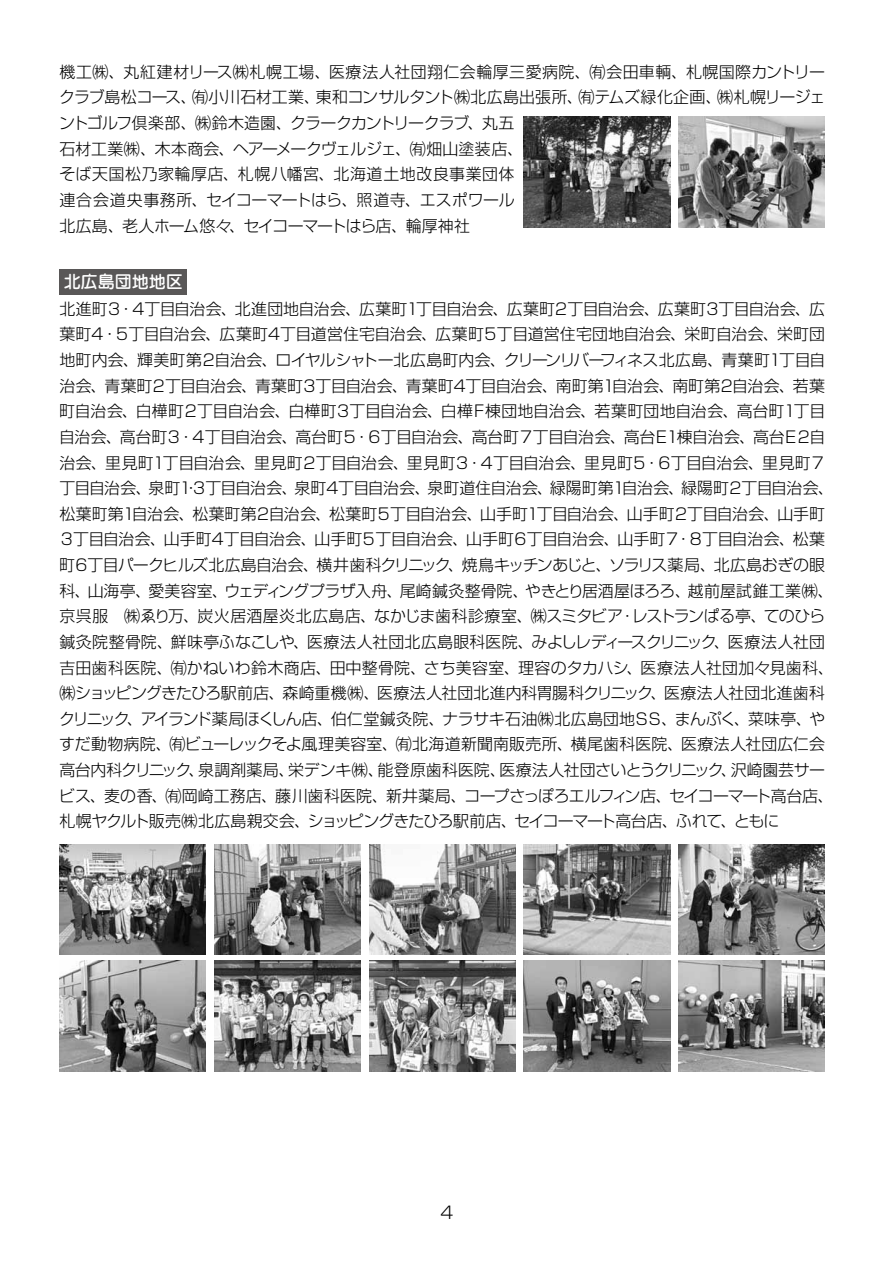
<style>
.page{position:relative;width:893px;height:1263px;background:#fff}
.page>*{position:absolute;margin:0;border:0;box-sizing:border-box;transform-origin:0 0}
.t1{font:500 16.95px "Jun 34 Pro";color:#fff}
.t2{font:300 16.95px "Shin Go Pro";color:#000}
.t3{font:300 15.9px/25.7px "Shin Go Pro";letter-spacing:-.015em;color:#000}
.t4{font:300 15.9px/25.7px "Shin Go Pro";letter-spacing:.005em;color:#000}
</style>
<div class="page">
<div style="left:60px;top:269px;width:127px;height:25px;background:#595757"></div>
<img style="left:524px;top:117px;width:146px;height:110px">
<img style="left:679px;top:117px;width:146px;height:110px">
<img style="left:60px;top:844px;width:146px;height:110px">
<img style="left:214px;top:844px;width:147px;height:110px">
<img style="left:369px;top:844px;width:146px;height:110px">
<img style="left:524px;top:844px;width:146px;height:110px">
<img style="left:679px;top:844px;width:146px;height:110px">
<img style="left:60px;top:961px;width:146px;height:110px">
<img style="left:214px;top:961px;width:147px;height:110px">
<img style="left:369px;top:961px;width:146px;height:110px">
<img style="left:524px;top:961px;width:146px;height:110px">
<img style="left:679px;top:961px;width:146px;height:110px">
<p class="t4" style="left:59px;top:57px;width:767px">機工㈱、丸紅建材リース㈱札幌工場、医療法人社団翔仁会輪厚三愛病院、㈲会田車輌、札幌国際カントリークラブ島松コース、㈲小川石材工業、東和コンサルタント㈱北広島出張所、㈲テムズ緑化企画、㈱札幌リージェントゴルフ倶楽部、㈱鈴木造園、クラークカントリークラブ、丸五<br>石材工業㈱、木本商会、ヘアーメークヴェルジェ、㈲畑山塗装店、<br>そば天国松乃家輪厚店、札幌八幡宮、北海道土地改良事業団体<br>連合会道央事務所、セイコーマートはら、照道寺、エスポワール<br>北広島、老人ホーム悠々、セイコーマートはら店、輪厚神社</p>
<p class="t1" style="left:64px;top:268px;width:121px">北広島団地地区</p>
<p class="t3" style="left:59px;top:294px;width:776px">北進町３・４丁目自治会、北進団地自治会、広葉町１丁目自治会、広葉町２丁目自治会、広葉町３丁目自治会、広葉町４・５丁目自治会、広葉町４丁目道営住宅自治会、広葉町５丁目道営住宅団地自治会、栄町自治会、栄町団地町内会、輝美町第２自治会、ロイヤルシャトー北広島町内会、クリーンリバーフィネス北広島、青葉町１丁目自治会、青葉町２丁目自治会、青葉町３丁目自治会、青葉町４丁目自治会、南町第１自治会、南町第２自治会、若葉町自治会、白樺町２丁目自治会、白樺町３丁目自治会、白樺Ｆ棟団地自治会、若葉町団地自治会、高台町１丁目自治会、高台町３・４丁目自治会、高台町５・６丁目自治会、高台町７丁目自治会、高台Ｅ１棟自治会、高台Ｅ２自治会、里見町１丁目自治会、里見町２丁目自治会、里見町３・４丁目自治会、里見町５・６丁目自治会、里見町７丁目自治会、泉町１・３丁目自治会、泉町４丁目自治会、泉町道住自治会、緑陽町第１自治会、緑陽町２丁目自治会、松葉町第１自治会、松葉町第２自治会、松葉町５丁目自治会、山手町１丁目自治会、山手町２丁目自治会、山手町３丁目自治会、山手町４丁目自治会、山手町５丁目自治会、山手町６丁目自治会、山手町７・８丁目自治会、松葉町６丁目パークヒルズ北広島自治会、横井歯科クリニック、焼鳥キッチンあじと、ソラリス薬局、北広島おぎの眼科、山海亭、愛美容室、ウェディングプラザ入舟、尾崎鍼灸整骨院、やきとり居酒屋ほろろ、越前屋試錐工業㈱、京呉服　㈱ゑり万、炭火居酒屋炎北広島店、なかじま歯科診療室、㈱スミタビア・レストランぱる亭、てのひら鍼灸院整骨院、鮮味亭ふなこしや、医療法人社団北広島眼科医院、みよしレディースクリニック、医療法人社団吉田歯科医院、㈲かねいわ鈴木商店、田中整骨院、さち美容室、理容のタカハシ、医療法人社団加々見歯科、㈱ショッピングきたひろ駅前店、森崎重機㈱、医療法人社団北進内科胃腸科クリニック、医療法人社団北進歯科クリニック、アイランド薬局ほくしん店、伯仁堂鍼灸院、ナラサキ石油㈱北広島団地ＳＳ、まんぷく、菜味亭、やすだ動物病院、㈲ビューレックそよ風理美容室、㈲北海道新聞南販売所、横尾歯科医院、医療法人社団広仁会高台内科クリニック、泉調剤薬局、栄デンキ㈱、能登原歯科医院、医療法人社団さいとうクリニック、沢崎園芸サービス、麦の香、㈲岡崎工務店、藤川歯科医院、新井薬局、コープさっぽろエルフィン店、セイコーマート高台店、札幌ヤクルト販売㈱北広島親交会、ショッピングきたひろ駅前店、セイコーマート高台店、ふれて、ともに</p>
<p class="t2" style="left:440px;top:1198px;width:14px">4</p>
</div>
